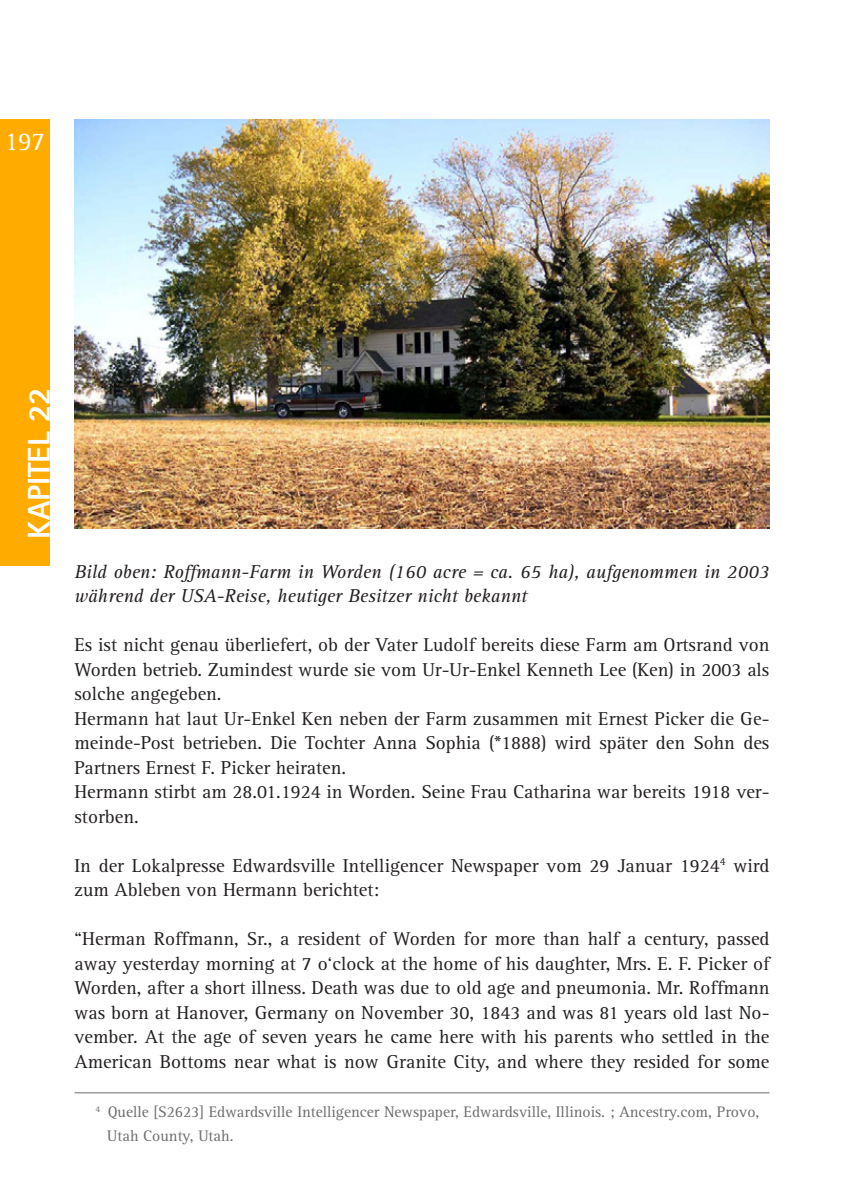
<style>
.page{position:relative;width:844px;height:1191px;background:#fff}
.page>*{position:absolute;margin:0;border:0;box-sizing:border-box;transform-origin:0 0}
.Kapitel{font:800 31.5px "Rotis Sans Serif Std";color:#fff}
.t1{font:26.25px "Rotis Serif Std";color:#fff}
.Fließtext{font:19.25px/24.5px "Rotis Serif Std";color:#231f20;text-align:justify}
.Fließtext-2{font:italic 19.25px/24.5px "Rotis Serif Std";color:#231f20}
.Fußnote{font:15.75px/24.5px "Rotis Serif Std";color:#6c6d70}
</style>
<div class="page">
<div style="left:0;top:119px;width:50px;height:446px;background:#ffab00"></div>
<img style="left:74px;top:119px;width:695px;height:410px">
<hr style="left:74px;top:1092px;width:695px;height:1px;background:#6c6d70">
<h2 class="t1" style="left:4px;top:126px;width:42px">197</h2>
<p class="Kapitel" style="left:19px;top:538px;width:153px;rotate:-90deg">KAPITEL 22</p>
<p class="Fließtext-2" style="left:74px;top:560px;width:696px">Bild oben: Roffmann-Farm in Worden (160 acre = ca. 65 ha), aufgenommen in 2003 während der USA-Reise, heutiger Besitzer nicht bekannt</p>
<p class="Fließtext" style="left:74px;top:633px;width:696px">Es ist nicht genau überliefert, ob der Vater Ludolf bereits diese Farm am Ortsrand von Worden betrieb. Zumindest wurde sie vom Ur-Ur-Enkel Kenneth Lee (Ken) in 2003 als solche angegeben.</p>
<p class="Fließtext" style="left:74px;top:706px;width:696px">Hermann hat laut Ur-Enkel Ken neben der Farm zusammen mit Ernest Picker die Ge&shy;meinde-Post betrieben. Die Tochter Anna Sophia (*1888) wird später den Sohn des Partners Ernest F. Picker heiraten.</p>
<p class="Fließtext" style="left:74px;top:780px;width:696px">Hermann stirbt am 28.01.1924 in Worden. Seine Frau Catharina war bereits 1918 ver&shy;storben.</p>
<p class="Fließtext" style="left:74px;top:853px;width:696px">In der Lokalpresse Edwardsville Intelligencer Newspaper vom 29 Januar 1924<sup>4</sup> wird zum Ableben von Hermann berichtet:</p>
<p class="Fließtext" style="left:74px;top:927px;width:696px">“Herman Roffmann, Sr., a resident of Worden for more than half a century, passed away yesterday morning at 7 o‘clock at the home of his daughter, Mrs. E. F. Picker of Worden, after a short illness. Death was due to old age and pneumonia. Mr. Roffmann was born at Hanover, Germany on November 30, 1843 and was 81 years old last No&shy;vember. At the age of seven years he came here with his parents who settled in the American Bottoms near what is now Granite City, and where they resided for some</p>
<p class="Fußnote" style="left:107px;top:1099px;width:653px;text-indent:-12px"><sup>4</sup> Quelle [S2623] Edwardsville Intelligencer Newspaper, Edwardsville, Illinois. ; Ancestry.com, Provo,<br>Utah County, Utah.</p>
</div>
